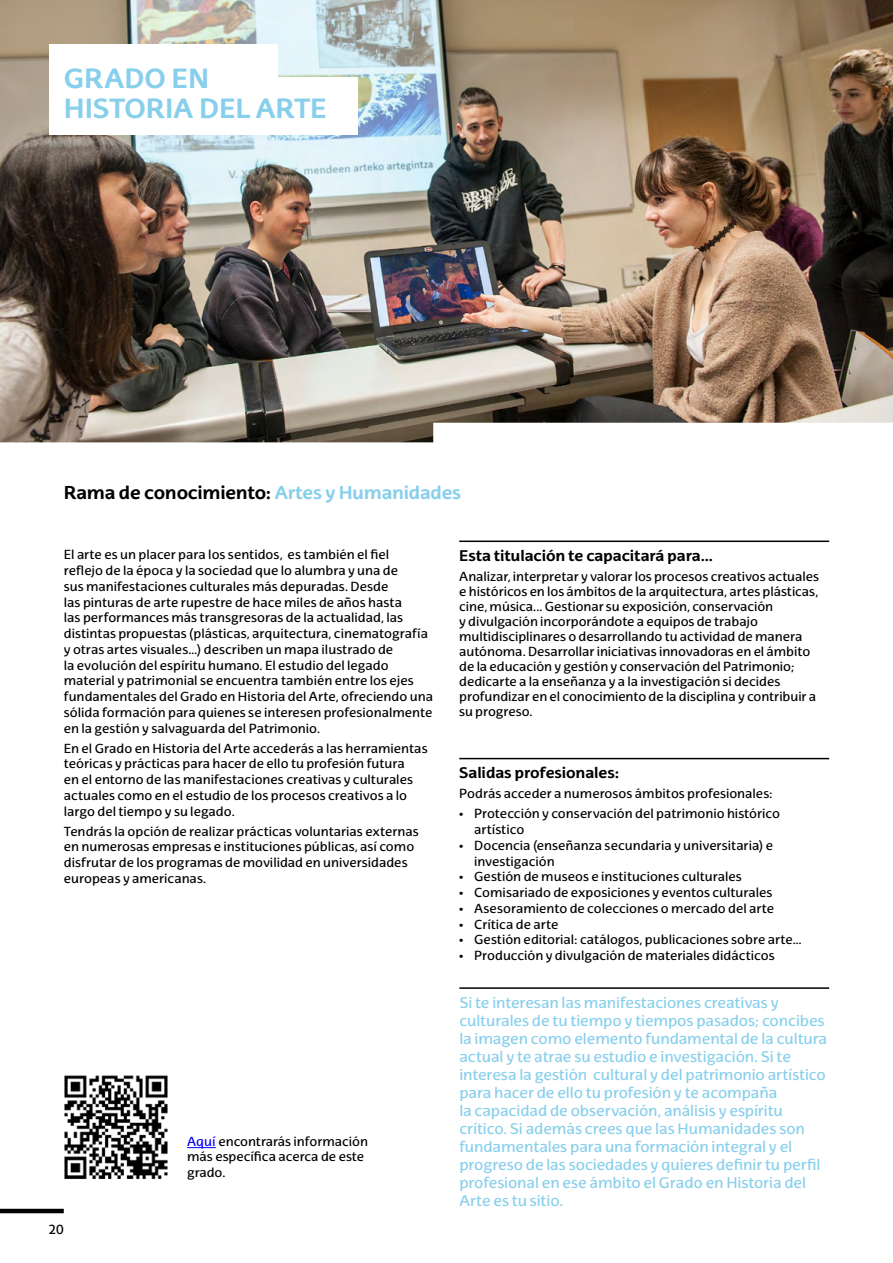
<style>
.page{position:relative;width:893px;height:1263px;background:#fff}
.page>*{position:absolute;margin:0;border:0;box-sizing:border-box;transform-origin:0 0}
.t1{font:700 27px/30px "EHU Sans";letter-spacing:-.005em;color:#88cfec}
.t2{font:700 18px "EHU Sans";letter-spacing:-.02em;color:#000}
.t3{font:15px/18px "EHU Sans";letter-spacing:-.005em;color:#88cfec}
.t4{font:700 15px "EHU Sans";letter-spacing:-.01em;color:#000}
.t5{font:13.5px "EHU Sans";color:#000}
.t6{font:12.75px/15.8px "EHU Sans";color:#000}
.s1{color:#88cfec}
.s2{color:#00f}
</style>
<div class="page">
<img style="left:0;top:0;width:893px;height:442px">
<div style="left:434px;top:423px;width:459px;height:32px;background:#fff"></div>
<svg style="left:0;top:442px;width:830px;height:101px"></svg>
<div style="left:49px;top:44px;width:228px;height:61px;background:#fff"></div>
<div style="left:49px;top:78px;width:308px;height:57px;background:#fff"></div>
<hr style="left:0;top:1209px;width:64px;height:4px;background:#000">
<hr style="left:459px;top:987px;width:370px;height:2px;background:#000">
<hr style="left:459px;top:540px;width:370px;height:2px;background:#000">
<hr style="left:459px;top:758px;width:370px;height:1px;background:#000">
<svg style="left:187px;top:1147px;width:29px;height:1px"></svg>
<img style="left:64px;top:1075px;width:104px;height:104px">
<h1 class="t1" style="left:64px;top:63px;width:264px">GRADO EN<br>HISTORIA DEL ARTE</h1>
<h2 class="t2" style="left:64px;top:481px;width:399px">Rama de conocimiento: <span class="s1">Artes y Humanidades</span></h2>
<p class="t6" style="left:64px;top:547px;width:371px">El arte es un placer para los sentidos, es también el fiel<br>reflejo de la época y la sociedad que lo alumbra y una de<br>sus manifestaciones culturales más depuradas. Desde<br>las pinturas de arte rupestre de hace miles de años hasta<br>las performances más transgresoras de la actualidad, las distintas propuestas (plásticas, arquitectura, cinematografía y otras artes visuales…) describen un mapa ilustrado de<br>la evolución del espíritu humano. El estudio del legado material y patrimonial se encuentra también entre los ejes fundamentales del Grado en Historia del Arte, ofreciendo una sólida formación para quienes se interesen profesionalmente en la gestión y salvaguarda del Patrimonio.</p>
<p class="t6" style="left:64px;top:740px;width:365px">En el Grado en Historia del Arte accederás a las herramientas teóricas y prácticas para hacer de ello tu profesión futura<br>en el entorno de las manifestaciones creativas y culturales actuales como en el estudio de los procesos creativos a lo largo del tiempo y su legado.</p>
<p class="t6" style="left:64px;top:823px;width:356px">Tendrás la opción de realizar prácticas voluntarias externas en numerosas empresas e instituciones públicas, así como disfrutar de los programas de movilidad en universidades europeas y americanas.</p>
<p class="t5" style="left:49px;top:1221px;width:17px">20</p>
<p class="t6" style="left:187px;top:1133px;width:182px"><span class="s2">Aquí</span> encontrarás información más específica acerca de este grado.</p>
<p class="t4" style="left:459px;top:546px;width:255px">Esta titulación te capacitará para…</p>
<p class="t6" style="left:459px;top:569px;width:361px;line-height:15px">Analizar, interpretar y valorar los procesos creativos actuales e históricos en los ámbitos de la arquitectura, artes plásticas, cine, música... Gestionar su exposición, conservación<br>y divulgación incorporándote a equipos de trabajo multidisciplinares o desarrollando tu actividad de manera autónoma. Desarrollar iniciativas innovadoras en el ámbito de la educación y gestión y conservación del Patrimonio; dedicarte a la enseñanza y a la investigación si decides profundizar en el conocimiento de la disciplina y contribuir a su progreso.</p>
<p class="t4" style="left:459px;top:764px;width:161px">Salidas profesionales:</p>
<p class="t6" style="left:459px;top:786px;width:315px">Podrás acceder a numerosos ámbitos profesionales:</p>
<p class="t6" style="left:474px;top:806px;width:307px;text-indent:-15px">• Protección y conservación del patrimonio histórico artístico</p>
<p class="t6" style="left:474px;top:837px;width:300px;text-indent:-15px">• Docencia (enseñanza secundaria y universitaria) e investigación</p>
<p class="t6" style="left:459px;top:869px;width:284px">• Gestión de museos e instituciones culturales</p>
<p class="t6" style="left:459px;top:885px;width:315px">• Comisariado de exposiciones y eventos culturales</p>
<p class="t6" style="left:459px;top:900px;width:316px">• Asesoramiento de colecciones o mercado del arte</p>
<p class="t6" style="left:459px;top:916px;width:101px">• Crítica de arte</p>
<p class="t6" style="left:459px;top:932px;width:344px">• Gestión editorial: catálogos, publicaciones sobre arte…</p>
<p class="t6" style="left:459px;top:948px;width:317px">• Producción y divulgación de materiales didácticos</p>
<p class="t3" style="left:459px;top:993px;width:369px">Si te interesan las manifestaciones creativas y culturales de tu tiempo y tiempos pasados; concibes la imagen como elemento fundamental de la cultura actual y te atrae su estudio e investigación. Si te interesa la gestión cultural y del patrimonio artístico para hacer de ello tu profesión y te acompaña<br>la capacidad de observación, análisis y espíritu crítico. Si además crees que las Humanidades son fundamentales para una formación integral y el progreso de las sociedades y quieres definir tu perfil profesional en ese ámbito el Grado en Historia del Arte es tu sitio.</p>
</div>
